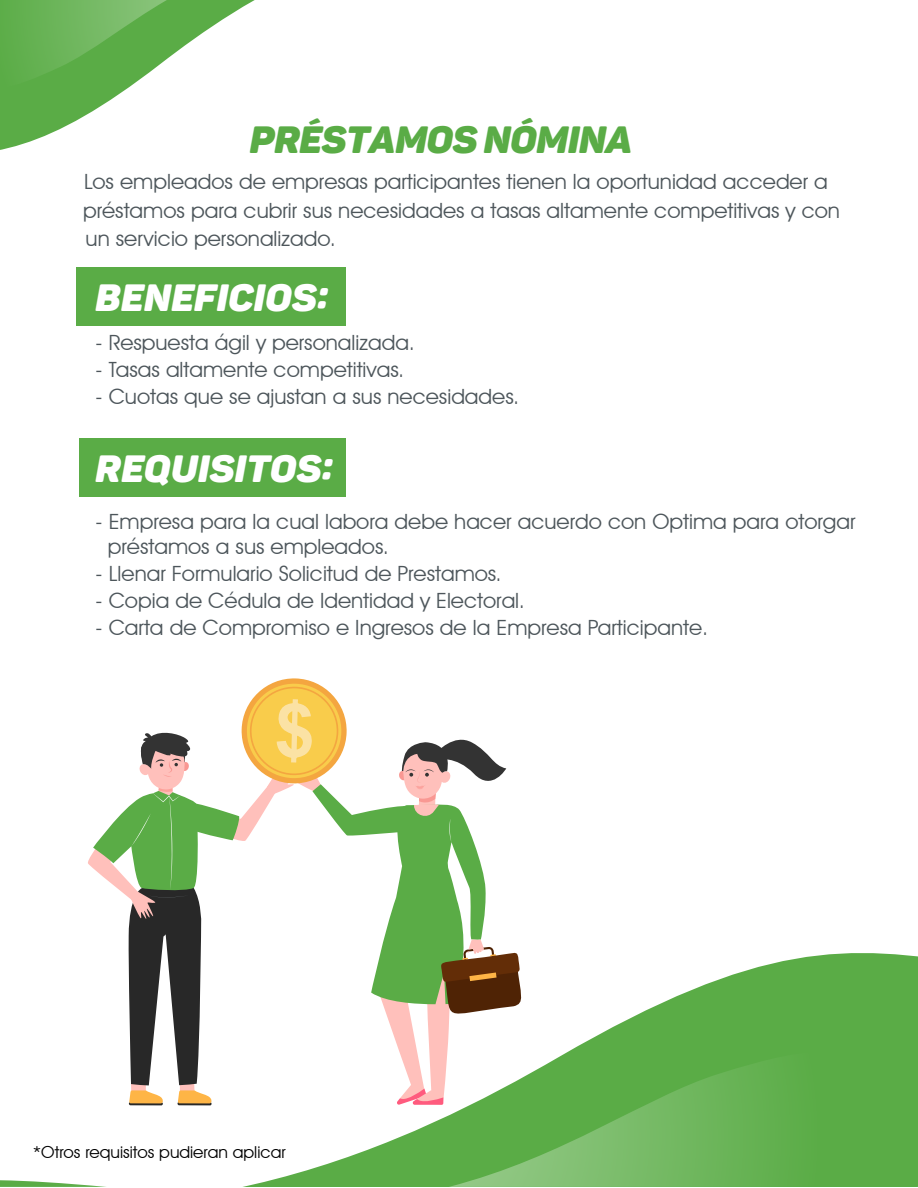
<style>
.page{position:relative;width:918px;height:1188px;background:#fff}
.page>*{position:absolute;margin:0;border:0;box-sizing:border-box;transform-origin:0 0}
.t1{font:italic 900 37.5px "Panton Demo";color:#fff}
.t2{font:italic 900 37.5px "Panton Demo";letter-spacing:-.015em;color:#5aac46}
.t3{font:21px/28.8px "Avant Garde IT Cby BT";color:#4d565b}
.t4{font:16.5px "Avant Garde IT Cby BT";color:#000}
</style>
<div class="page">
<svg style="left:569px;top:953px;width:349px;height:98px;fill:#5aac46"></svg>
<svg style="left:0;top:1051px;width:918px;height:136px"></svg>
<svg style="left:0;top:0;width:255px;height:150px"></svg>
<svg style="left:0;top:0;width:167px;height:89px;background:#6ab458"></svg>
<div style="left:80px;top:438px;width:266px;height:59px;background:#5aac46"></div>
<div style="left:76px;top:267px;width:270px;height:59px;background:#5aac46"></div>
<svg style="left:87px;top:678px;width:439px;height:427px"></svg>
<h1 class="t2" style="left:250px;top:116px;width:384px">PRÉSTAMOS NÓMINA</h1>
<p class="t3" style="left:83px;top:167px;width:758px">Los empleados de empresas participantes tienen la oportunidad acceder a préstamos para cubrir sus necesidades a tasas altamente competitivas y con un servicio personalizado.</p>
<h1 class="t1" style="left:96px;top:274px;width:234px">BENEFICIOS:</h1>
<p class="t3" style="left:96px;top:328px;width:321px">- Respuesta ágil y personalizada.</p>
<p class="t3" style="left:96px;top:355px;width:310px">- Tasas altamente competitivas.</p>
<p class="t3" style="left:96px;top:382px;width:425px">- Cuotas que se ajustan a sus necesidades.</p>
<h1 class="t1" style="left:96px;top:445px;width:239px">REQUISITOS:</h1>
<p class="t3" style="left:108px;top:508px;width:749px;line-height:25.5px;text-indent:-12px">- Empresa para la cual labora debe hacer acuerdo con Optima para otorgar préstamos a sus empleados.</p>
<p class="t3" style="left:96px;top:559px;width:408px">- Llenar Formulario Solicitud de Prestamos.</p>
<p class="t3" style="left:96px;top:586px;width:431px">- Copia de Cédula de Identidad y Electoral.</p>
<p class="t3" style="left:96px;top:613px;width:614px">- Carta de Compromiso e Ingresos de la Empresa Participante.</p>
<p class="t4" style="left:33px;top:1142px;width:254px">*Otros requisitos pudieran aplicar</p>
</div>
